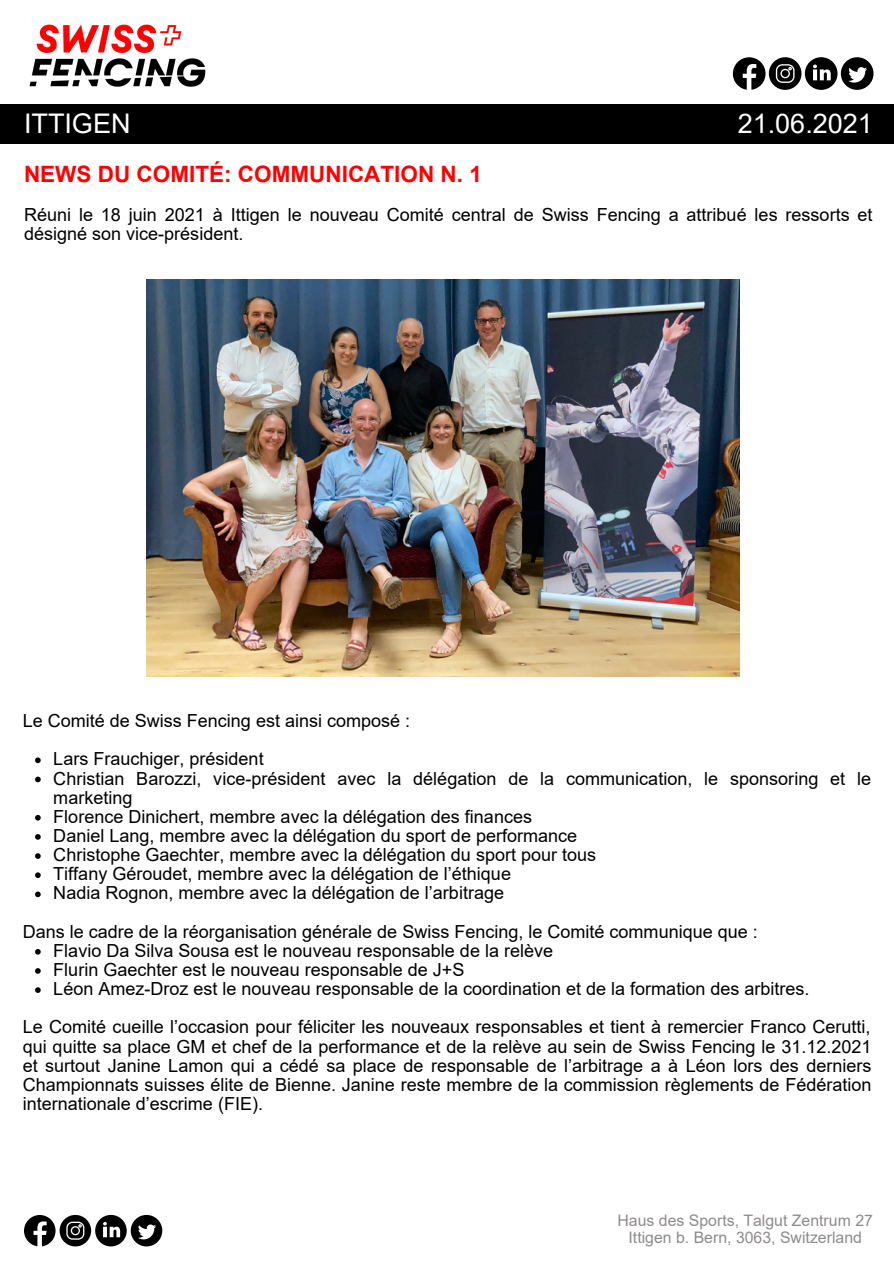
<style>
.page{position:relative;width:894px;height:1264px;background:#fff}
.page>*{position:absolute;margin:0;border:0;box-sizing:border-box;transform-origin:0 0}
.t1{font:27px "Arial";color:#fff}
.t2{font:700 22.5px "Arial";color:#f00}
.t3{font:18px/19.2px "Arial";color:#000}
.t4{font:15.9px "Arial";color:#8f8b8b}
</style>
<div class="page">
<img style="left:29px;top:24px;width:177px;height:63px">
<svg style="left:732px;top:57px;width:105px;height:33px"></svg>
<div style="left:840px;top:57px;width:33px;height:33px;background:#000;border-radius:50%"></div>
<svg style="left:848px;top:67px;width:18px;height:16px"></svg>
<div style="left:0;top:104px;width:893px;height:40px;background:#000"></div>
<svg style="left:24px;top:1214px;width:103px;height:32px"></svg>
<div style="left:131px;top:1214px;width:31px;height:32px;background:#000;border-radius:50%"></div>
<svg style="left:138px;top:1224px;width:18px;height:15px"></svg>
<img style="left:147px;top:279px;width:592px;height:397px">
<svg style="left:35px;top:757px;width:6px;height:6px"></svg>
<svg style="left:35px;top:776px;width:6px;height:6px"></svg>
<svg style="left:35px;top:815px;width:6px;height:5px"></svg>
<svg style="left:35px;top:834px;width:6px;height:5px"></svg>
<svg style="left:35px;top:853px;width:6px;height:5px"></svg>
<svg style="left:35px;top:872px;width:6px;height:6px"></svg>
<svg style="left:35px;top:891px;width:6px;height:6px"></svg>
<svg style="left:35px;top:949px;width:6px;height:5px"></svg>
<svg style="left:35px;top:968px;width:6px;height:5px"></svg>
<svg style="left:35px;top:987px;width:6px;height:5px"></svg>
<p class="t1" style="left:24px;top:109px;width:108px">ITTIGEN</p>
<p class="t1" style="left:737px;top:109px;width:137px">21.06.2021</p>
<p class="t2" style="left:24px;top:162px;width:459px">NEWS DU COMITÉ: COMMUNICATION N. 1</p>
<p class="t3" style="left:24px;top:205px;width:849px">Réuni le 18 juin 2021 à Ittigen le nouveau Comité central de Swiss Fencing a attribué les ressorts et désigné son vice-président.</p>
<p class="t3" style="left:23px;top:711px;width:389px">Le Comité de Swiss Fencing est ainsi composé :</p>
<p class="t3" style="left:53px;top:749px;width:212px">Lars Frauchiger, président</p>
<p class="t3" style="left:53px;top:768px;width:819px">Christian Barozzi, vice-président avec la délégation de la communication, le sponsoring et le marketing</p>
<p class="t3" style="left:53px;top:807px;width:480px">Florence Dinichert, membre avec la délégation des finances</p>
<p class="t3" style="left:53px;top:826px;width:525px">Daniel Lang, membre avec la délégation du sport de performance</p>
<p class="t3" style="left:53px;top:845px;width:544px">Christophe Gaechter, membre avec la délégation du sport pour tous</p>
<p class="t3" style="left:53px;top:864px;width:459px">Tiffany Géroudet, membre avec la délégation de l’éthique</p>
<p class="t3" style="left:53px;top:883px;width:452px">Nadia Rognon, membre avec la délégation de l’arbitrage</p>
<p class="t3" style="left:23px;top:921px;width:736px">Dans le cadre de la réorganisation générale de Swiss Fencing, le Comité communique que :</p>
<p class="t3" style="left:53px;top:941px;width:501px">Flavio Da Silva Sousa est le nouveau responsable de la relève</p>
<p class="t3" style="left:53px;top:960px;width:412px">Flurin Gaechter est le nouveau responsable de J+S</p>
<p class="t3" style="left:53px;top:979px;width:757px">Léon Amez-Droz est le nouveau responsable de la coordination et de la formation des arbitres.</p>
<p class="t3" style="left:23px;top:1017px;width:850px;text-align:justify">Le Comité cueille l’occasion pour féliciter les nouveaux responsables et tient à remercier Franco Cerutti, qui quitte sa place GM et chef de la performance et de la relève au sein de Swiss Fencing le 31.12.2021 et surtout Janine Lamon qui a cédé sa place de responsable de l’arbitrage a à Léon lors des derniers Championnats suisses élite de Bienne. Janine reste membre de la commission règlements de Fédération internationale d’escrime (FIE).</p>
<p class="t4" style="left:617px;top:1211px;width:257px">Haus des Sports, Talgut Zentrum 27</p>
<p class="t4" style="left:628px;top:1228px;width:235px">Ittigen b. Bern, 3063, Switzerland</p>
</div>
